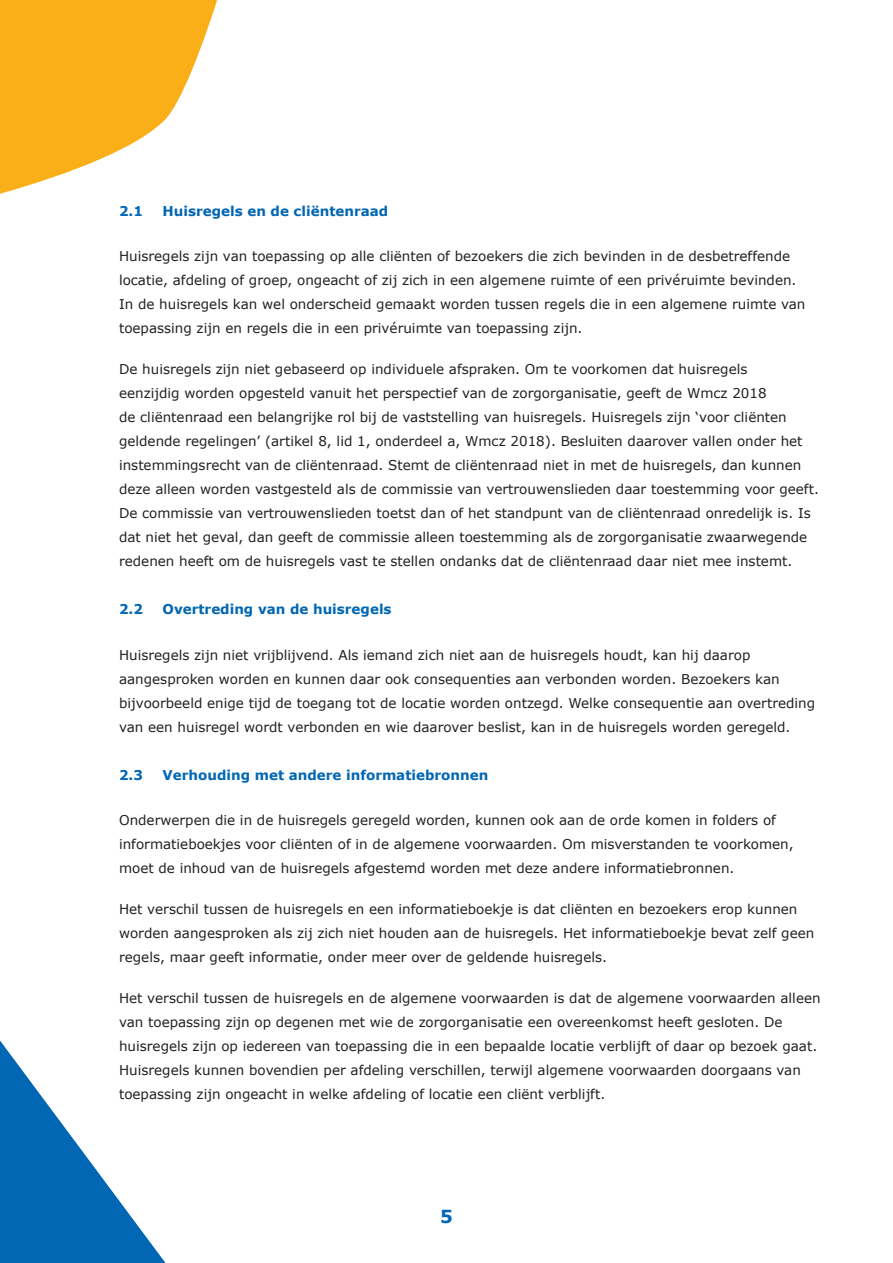
<style>
.page{position:relative;width:893px;height:1263px;background:#fff}
.page>*{position:absolute;margin:0;border:0;box-sizing:border-box;transform-origin:0 0}
.t1{font:700 18px "Verdana";color:#0166b3}
.Broodtekst{font:13.5px/24px "Verdana";color:#231f20}
.t2{font:700 13.5px "Verdana";color:#0166b3}
</style>
<div class="page">
<svg style="left:0;top:1040px;width:166px;height:223px"></svg>
<svg style="left:0;top:0;width:217px;height:194px;fill:#faaf18"></svg>
<p class="t2" style="left:119px;top:202px;width:26px">2.1</p>
<p class="t2" style="left:163px;top:202px;width:227px">Huisregels en de cliëntenraad</p>
<p class="Broodtekst" style="left:119px;top:245px;width:688px">Huisregels zijn van toepassing op alle cliënten of bezoekers die zich bevinden in de desbetreffende locatie, afdeling of groep, ongeacht of zij zich in een algemene ruimte of een privéruimte bevinden.<br>In de huisregels kan wel onderscheid gemaakt worden tussen regels die in een algemene ruimte van toepassing zijn en regels die in een privéruimte van toepassing zijn.</p>
<p class="Broodtekst" style="left:119px;top:358px;width:701px">De huisregels zijn niet gebaseerd op individuele afspraken. Om te voorkomen dat huisregels<br>eenzijdig worden opgesteld vanuit het perspectief van de zorgorganisatie, geeft de Wmcz 2018<br>de cliëntenraad een belangrijke rol bij de vaststelling van huisregels. Huisregels zijn ‘voor cliënten geldende regelingen’ (artikel 8, lid 1, onderdeel a, Wmcz 2018). Besluiten daarover vallen onder het instemmingsrecht van de cliëntenraad. Stemt de cliëntenraad niet in met de huisregels, dan kunnen deze alleen worden vastgesteld als de commissie van vertrouwenslieden daar toestemming voor geeft.<br>De commissie van vertrouwenslieden toetst dan of het standpunt van de cliëntenraad onredelijk is. Is dat niet het geval, dan geeft de commissie alleen toestemming als de zorgorganisatie zwaarwegende redenen heeft om de huisregels vast te stellen ondanks dat de cliëntenraad daar niet mee instemt.</p>
<p class="t2" style="left:119px;top:601px;width:26px">2.2</p>
<p class="t2" style="left:163px;top:601px;width:231px">Overtreding van de huisregels</p>
<p class="Broodtekst" style="left:119px;top:643px;width:698px">Huisregels zijn niet vrijblijvend. Als iemand zich niet aan de huisregels houdt, kan hij daarop aangesproken worden en kunnen daar ook consequenties aan verbonden worden. Bezoekers kan bijvoorbeeld enige tijd de toegang tot de locatie worden ontzegd. Welke consequentie aan overtreding van een huisregel wordt verbonden en wie daarover beslist, kan in de huisregels worden geregeld.</p>
<p class="t2" style="left:119px;top:766px;width:26px">2.3</p>
<p class="t2" style="left:163px;top:766px;width:327px">Verhouding met andere informatiebronnen</p>
<p class="Broodtekst" style="left:119px;top:808px;width:676px">Onderwerpen die in de huisregels geregeld worden, kunnen ook aan de orde komen in folders of informatieboekjes voor cliënten of in de algemene voorwaarden. Om misverstanden te voorkomen, moet de inhoud van de huisregels afgestemd worden met deze andere informatiebronnen.</p>
<p class="Broodtekst" style="left:119px;top:897px;width:697px">Het verschil tussen de huisregels en een informatieboekje is dat cliënten en bezoekers erop kunnen worden aangesproken als zij zich niet houden aan de huisregels. Het informatieboekje bevat zelf geen regels, maar geeft informatie, onder meer over de geldende huisregels.</p>
<p class="Broodtekst" style="left:119px;top:986px;width:703px">Het verschil tussen de huisregels en de algemene voorwaarden is dat de algemene voorwaarden alleen van toepassing zijn op degenen met wie de zorgorganisatie een overeenkomst heeft gesloten. De huisregels zijn op iedereen van toepassing die in een bepaalde locatie verblijft of daar op bezoek gaat.<br>Huisregels kunnen bovendien per afdeling verschillen, terwijl algemene voorwaarden doorgaans van toepassing zijn ongeacht in welke afdeling of locatie een cliënt verblijft.</p>
<h1 class="t1" style="left:440px;top:1204px;width:14px">5</h1>
</div>
